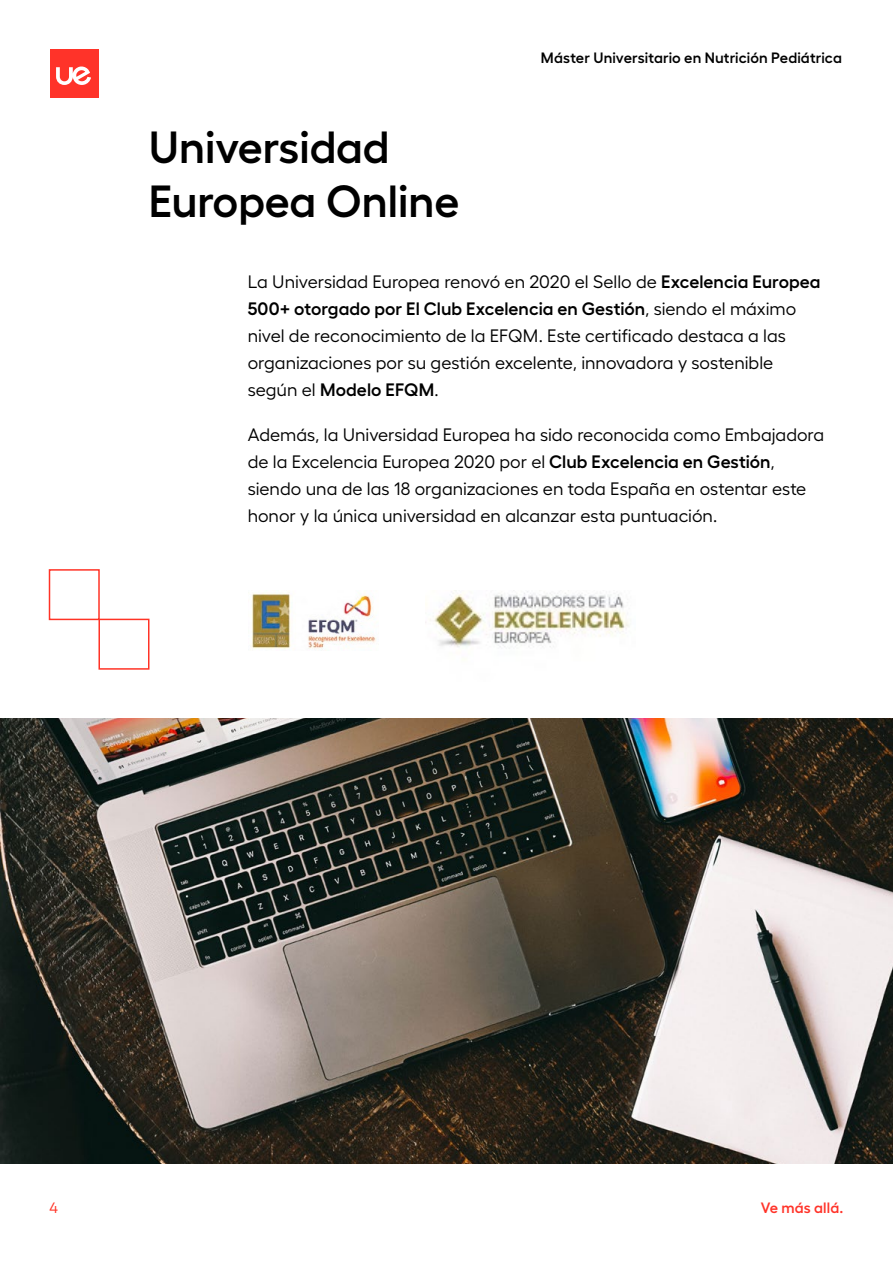
<style>
.page{position:relative;width:893px;height:1263px;background:#fff}
.page>*{position:absolute;margin:0;border:0;box-sizing:border-box;transform-origin:0 0}
.t1{font:600 45px/54px "Hellix";color:#000}
.t2{font:18px/27px "Hellix";color:#000}
.t3{font:600 15px "Hellix";letter-spacing:.005em;color:#000}
.t4{font:600 15px "Hellix";letter-spacing:.01em;color:#ff3329}
.t5{font:15px "Hellix";color:#ff3326}
.s1{font-weight:600}
</style>
<div class="page">
<div style="left:50px;top:50px;width:48px;height:48px;background:#ff3329"></div>
<svg style="left:56px;top:66px;width:35px;height:19px"></svg>
<img style="left:0;top:718px;width:893px;height:446px">
<svg style="left:48px;top:569px;width:102px;height:101px"></svg>
<img style="left:251px;top:592px;width:125px;height:57px">
<img style="left:425px;top:591px;width:204px;height:58px">
<h1 class="t1" style="left:149px;top:115px;width:312px">Universidad<br>Europea Online</h1>
<p class="t3" style="left:541px;top:46px;width:303px">Máster Universitario en Nutrición Pediátrica</p>
<p class="t2" style="left:248px;top:266px;width:574px">La Universidad Europea renovó en 2020 el Sello de <span class="s1">Excelencia Europea 500+ otorgado por El Club Excelencia en Gestión</span>, siendo el máximo nivel de reconocimiento de la EFQM. Este certificado destaca a las organizaciones por su gestión excelente, innovadora y sostenible según el <span class="s1">Modelo EFQM</span>.</p>
<p class="t2" style="left:248px;top:419px;width:578px">Además, la Universidad Europea ha sido reconocida como Embajadora de la Excelencia Europea 2020 por el <span class="s1">Club Excelencia en Gestión</span>, siendo una de las 18 organizaciones en toda España en ostentar este honor y la única universidad en alcanzar esta puntuación.</p>
<p class="t5" style="left:50px;top:1197px;width:10px">4</p>
<p class="t4" style="left:761px;top:1196px;width:84px">Ve más allá.</p>
</div>
